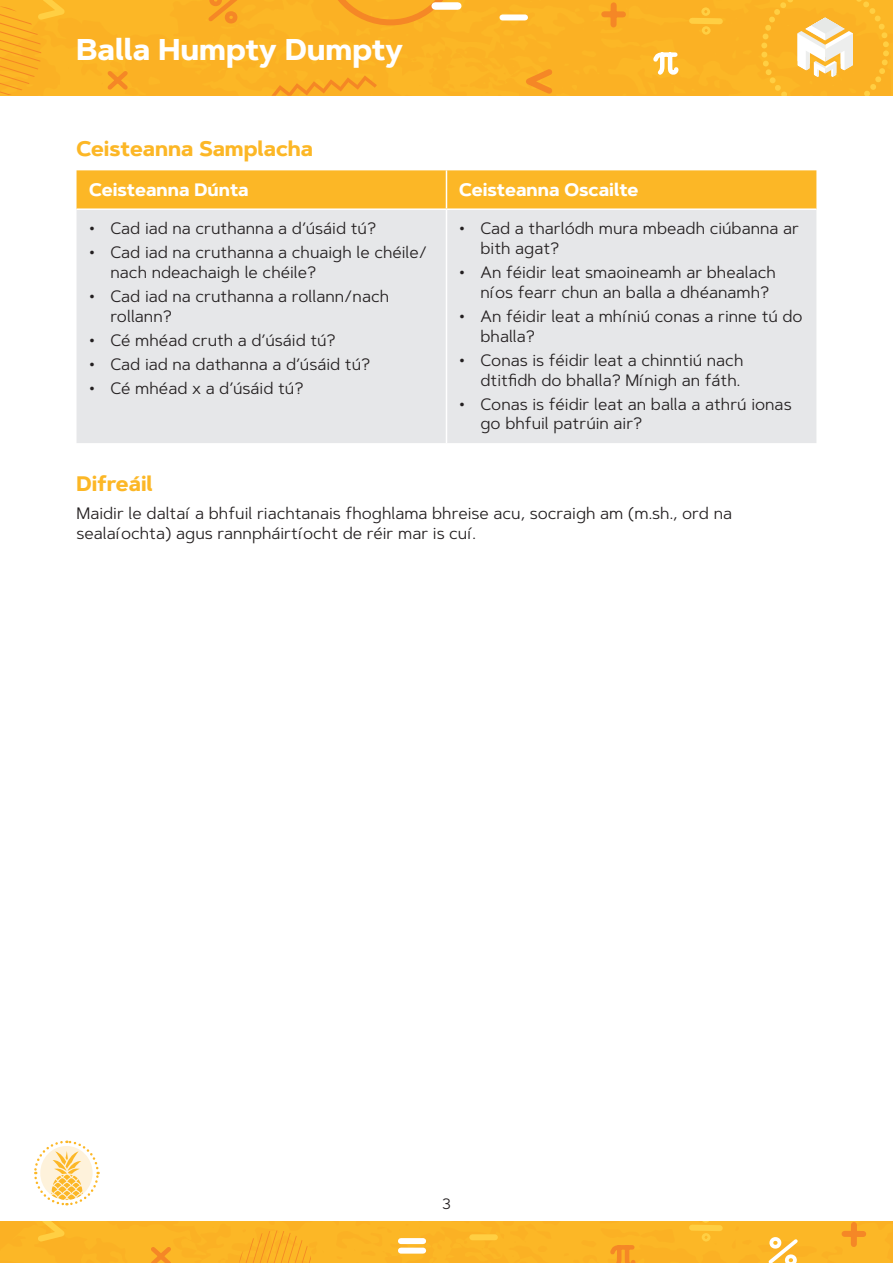
<style>
.page{position:relative;width:893px;height:1263px;background:#fff}
.page>*{position:absolute;margin:0;border:0;box-sizing:border-box;transform-origin:0 0}
.t1{font:700 30px "Artegra Sans";color:#fff}
.H2_Shape_and_Space{font:700 21px "Artegra Sans";color:#fcb726}
.Table_Headings{font:700 18px "Artegra Sans";color:#fff}
.Body{font:16.5px/19.8px "Artegra Sans";color:#231f20}
.t2{font:15px "Artegra Sans";color:#231f20}
</style>
<div class="page">
<div style="left:0;top:0;width:893px;height:96px;background:#fbb124"></div>
<svg style="left:271px;top:75px;width:106px;height:21px;background:#f9a824"></svg>
<svg style="left:103px;top:67px;width:29px;height:27px"></svg>
<svg style="left:0;top:0;width:75px;height:94px;background:#fbb326"></svg>
<svg style="left:514px;top:64px;width:43px;height:32px"></svg>
<div style="left:502px;top:14px;width:23px;height:6px;background:#fff"></div>
<svg style="left:686px;top:5px;width:40px;height:33px"></svg>
<div style="left:604px;top:11px;width:19px;height:6px;background:#f58726"></div>
<div style="left:610px;top:5px;width:7px;height:20px;background:#f58726"></div>
<svg style="left:651px;top:50px;width:30px;height:29px"></svg>
<svg style="left:323px;top:0;width:135px;height:25px;background:#f9a925"></svg>
<svg style="left:204px;top:0;width:38px;height:27px"></svg>
<svg style="left:761px;top:0;width:128px;height:96px;background:#fabf49"></svg>
<div style="left:435px;top:2px;width:23px;height:8px;background:#fff"></div>
<div style="left:0;top:1221px;width:893px;height:42px;background:#fcb726"></div>
<svg style="left:34px;top:1140px;width:66px;height:66px"></svg>
<div style="left:77px;top:170px;width:739px;height:38px;background:#fcb726"></div>
<div style="left:77px;top:210px;width:739px;height:233px;background:#e6e7e9"></div>
<hr style="left:446px;top:170px;width:1px;height:38px;background:#fff">
<hr style="left:446px;top:210px;width:1px;height:233px;background:#fff">
<h1 class="t1" style="left:77px;top:28px;width:328px">Balla Humpty Dumpty</h1>
<p class="H2_Shape_and_Space" style="left:77px;top:133px;width:238px">Ceisteanna Samplacha</p>
<p class="Table_Headings" style="left:89px;top:177px;width:161px">Ceisteanna Dúnta</p>
<p class="Table_Headings" style="left:459px;top:177px;width:181px">Ceisteanna Oscailte</p>
<p class="Body" style="left:89px;top:218px;width:288px">• Cad iad na cruthanna a d’úsáid tú?</p>
<p class="Body" style="left:111px;top:242px;width:318px;text-indent:-21px">• Cad iad na cruthanna a chuaigh le chéile/ nach ndeachaigh le chéile?</p>
<p class="Body" style="left:111px;top:286px;width:280px;text-indent:-21px">• Cad iad na cruthanna a rollann/nach rollann?</p>
<p class="Body" style="left:89px;top:330px;width:248px">• Cé mhéad cruth a d’úsáid tú?</p>
<p class="Body" style="left:89px;top:354px;width:282px">• Cad iad na dathanna a d’úsáid tú?</p>
<p class="Body" style="left:89px;top:378px;width:216px">• Cé mhéad x a d’úsáid tú?</p>
<p class="Body" style="left:480px;top:218px;width:320px;text-indent:-21px">• Cad a tharlódh mura mbeadh ciúbanna ar bith agat?</p>
<p class="Body" style="left:480px;top:262px;width:297px;text-indent:-21px">• An féidir leat smaoineamh ar bhealach níos fearr chun an balla a dhéanamh?</p>
<p class="Body" style="left:480px;top:306px;width:324px;text-indent:-21px">• An féidir leat a mhíniú conas a rinne tú do bhalla?</p>
<p class="Body" style="left:459px;top:350px;width:286px;text-align:right">• Conas is féidir leat a chinntiú nach dtitfidh do bhalla? Mínigh an fáth.</p>
<p class="Body" style="left:480px;top:394px;width:313px;text-indent:-21px">• Conas is féidir leat an balla a athrú ionas go bhfuil patrúin air?</p>
<p class="H2_Shape_and_Space" style="left:77px;top:468px;width:78px">Difreáil</p>
<p class="Body" style="left:77px;top:503px;width:657px">Maidir le daltaí a bhfuil riachtanais fhoghlama bhreise acu, socraigh am (m.sh., ord na sealaíochta) agus rannpháirtíocht de réir mar is cuí.</p>
<p class="t2" style="left:442px;top:1193px;width:10px">3</p>
</div>
